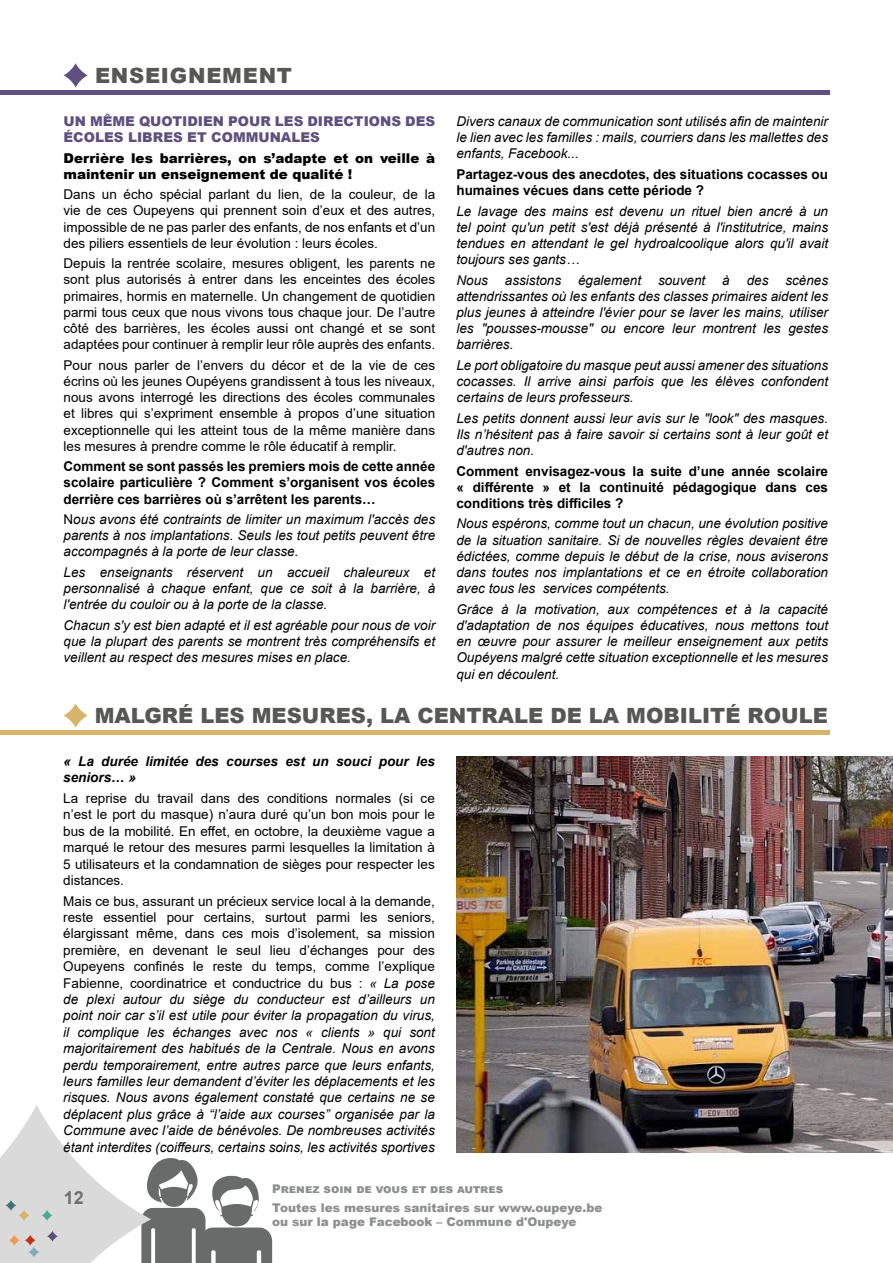
<style>
.page{position:relative;width:893px;height:1263px;background:#fff}
.page>*{position:absolute;margin:0;border:0;box-sizing:border-box;transform-origin:0 0}
.t1{font:900 21px "Arial";color:#575756}
.t2{font:900 21px "Arial";letter-spacing:.035em;color:#575756}
.t3{font:700 18px "Arial";color:#706f6f}
.t4{font:italic 13.5px/16.2px "Arial";color:#000;text-align:justify}
.t5{font:13.5px/16.2px "Arial";color:#000;text-align:justify}
.t6{font:700 13.5px/16.2px "Arial";color:#000;text-align:justify}
.t7{font:900 13.5px/16.2px "Arial";color:#000}
.t8{font:900 13.5px/16.2px "Arial";color:#5f507f}
.t9{font:italic 700 13.5px/16.4px "Arial";color:#000}
.t10{font:900 12px/18.6px "Arial";color:#8d8f8f}
.s1{font-style:normal}
</style>
<div class="page">
<svg style="left:0;top:1105px;width:272px;height:158px"></svg>
<svg style="left:6px;top:1200px;width:10px;height:11px"></svg>
<svg style="left:19px;top:1210px;width:10px;height:11px"></svg>
<svg style="left:42px;top:1210px;width:10px;height:11px"></svg>
<svg style="left:47px;top:1231px;width:11px;height:10px"></svg>
<svg style="left:25px;top:1235px;width:11px;height:10px"></svg>
<svg style="left:29px;top:1247px;width:10px;height:10px"></svg>
<svg style="left:9px;top:1235px;width:11px;height:10px"></svg>
<svg style="left:64px;top:703px;width:24px;height:24px"></svg>
<div style="left:0;top:730px;width:829px;height:5px;background:#d7b46a"></div>
<svg style="left:64px;top:63px;width:24px;height:24px"></svg>
<hr style="left:0;top:90px;width:829px;height:4px;background:#5f507f">
<img style="left:457px;top:756px;width:436px;height:396px">
<h1 class="t2" style="left:95px;top:60px;width:199px">ENSEIGNEMENT</h1>
<p class="t8" style="left:64px;top:113px;width:373px">UN MÊME QUOTIDIEN POUR LES DIRECTIONS DES<br>ÉCOLES LIBRES ET COMMUNALES</p>
<p class="t7" style="left:64px;top:149px;width:373px">Derrière les barrières, on s’adapte et on veille à maintenir un enseignement de qualité !</p>
<p class="t5" style="left:64px;top:186px;width:373px">Dans un écho spécial parlant du lien, de la couleur, de la vie de ces Oupeyens qui prennent soin d’eux et des autres, impossible de ne pas parler des enfants, de nos enfants et d’un des piliers essentiels de leur évolution : leurs écoles.</p>
<p class="t5" style="left:64px;top:255px;width:373px">Depuis la rentrée scolaire, mesures obligent, les parents ne sont plus autorisés à entrer dans les enceintes des écoles primaires, hormis en maternelle. Un changement de quotidien parmi tous ceux que nous vivons tous chaque jour. De l’autre côté des barrières, les écoles aussi ont changé et se sont adaptées pour continuer à remplir leur rôle auprès des enfants.</p>
<p class="t5" style="left:64px;top:357px;width:373px">Pour nous parler de l’envers du décor et de la vie de ces écrins où les jeunes Oupéyens grandissent à tous les niveaux, nous avons interrogé les directions des écoles communales et libres qui s’expriment ensemble à propos d’une situation exceptionnelle qui les atteint tous de la même manière dans les mesures à prendre comme le rôle éducatif à remplir.</p>
<p class="t6" style="left:64px;top:458px;width:373px">Comment se sont passés les premiers mois de cette année scolaire particulière ? Comment s’organisent vos écoles derrière ces barrières où s’arrêtent les parents…</p>
<p class="t4" style="left:64px;top:511px;width:373px"><span class="s1">N</span>ous avons été contraints de limiter un maximum l'accès des parents à nos implantations. Seuls les tout petits peuvent être accompagnés à la porte de leur classe.</p>
<p class="t4" style="left:64px;top:564px;width:373px">Les enseignants réservent un accueil chaleureux et personnalisé à chaque enfant, que ce soit à la barrière, à l'entrée du couloir ou à la porte de la classe.</p>
<p class="t4" style="left:64px;top:617px;width:373px">Chacun s'y est bien adapté et il est agréable pour nous de voir que la plupart des parents se montrent très compréhensifs et veillent au respect des mesures mises en place.</p>
<p class="t4" style="left:456px;top:113px;width:373px">Divers canaux de communication sont utilisés afin de maintenir le lien avec les familles : mails, courriers dans les mallettes des enfants, Facebook...</p>
<p class="t6" style="left:456px;top:166px;width:373px">Partagez-vous des anecdotes, des situations cocasses ou humaines vécues dans cette période ?</p>
<p class="t4" style="left:456px;top:203px;width:373px">Le lavage des mains est devenu un rituel bien ancré à un tel point qu'un petit s'est déjà présenté à l'institutrice, mains tendues en attendant le gel hydroalcoolique alors qu'il avait toujours ses gants…</p>
<p class="t4" style="left:456px;top:272px;width:33px">Nous</p>
<p class="t4" style="left:505px;top:272px;width:58px">assistons</p>
<p class="t4" style="left:578px;top:272px;width:65px">également</p>
<p class="t4" style="left:658px;top:272px;width:49px">souvent</p>
<p class="t4" style="left:722px;top:272px;width:9px">à</p>
<p class="t4" style="left:747px;top:272px;width:23px">des</p>
<p class="t4" style="left:456px;top:272px;width:373px;text-indent:329px">scènes attendrissantes où les enfants des classes primaires aident les plus jeunes à atteindre l'évier pour se laver les mains, utiliser les "pousses-mousse" ou encore leur montrent les gestes barrières.</p>
<p class="t4" style="left:456px;top:357px;width:373px">Le port obligatoire du masque peut aussi amener des situations cocasses. Il arrive ainsi parfois que les élèves confondent certains de leurs professeurs.</p>
<p class="t4" style="left:456px;top:410px;width:373px">Les petits donnent aussi leur avis sur le "look" des masques.<br>Ils n’hésitent pas à faire savoir si certains sont à leur goût et d'autres non.</p>
<p class="t6" style="left:456px;top:463px;width:373px">Comment envisagez-vous la suite d’une année scolaire « différente » et la continuité pédagogique dans ces conditions très difficiles ?</p>
<p class="t4" style="left:456px;top:516px;width:373px">Nous espérons, comme tout un chacun, une évolution positive de la situation sanitaire. Si de nouvelles règles devaient être édictées, comme depuis le début de la crise, nous aviserons dans toutes nos implantations et ce en étroite collaboration avec tous les services compétents.</p>
<p class="t4" style="left:456px;top:601px;width:373px">Grâce à la motivation, aux compétences et à la capacité d'adaptation de nos équipes éducatives, nous mettons tout en œuvre pour assurer le meilleur enseignement aux petits Oupéyens malgré cette situation exceptionnelle et les mesures qui en découlent.</p>
<h1 class="t1" style="left:95px;top:700px;width:735px">MALGRÉ LES MESURES, LA CENTRALE DE LA MOBILITÉ ROULE</h1>
<p class="t9" style="left:63px;top:753px;width:373px">« La durée limitée des courses est un souci pour les seniors… »</p>
<p class="t5" style="left:63px;top:790px;width:373px">La reprise du travail dans des conditions normales (si ce n’est le port du masque) n’aura duré qu’un bon mois pour le bus de la mobilité. En effet, en octobre, la deuxième vague a marqué le retour des mesures parmi lesquelles la limitation à 5 utilisateurs et la condamnation de sièges pour respecter les distances.</p>
<p class="t4" style="left:63px;top:893px;width:373px"><span class="s1">Mais ce bus, assurant un précieux service local à la demande, reste essentiel pour certains, surtout parmi les seniors, élargissant même, dans ces mois d’isolement, sa mission première, en devenant le seul lieu d’échanges pour des Oupeyens confinés le reste du temps, comme l’explique Fabienne, coordinatrice et conductrice du bus :</span> « La pose de plexi autour du siège du conducteur est d’ailleurs un point noir car s’il est utile pour éviter la propagation du virus, il complique les échanges avec nos « clients » qui sont majoritairement des habitués de la Centrale. Nous en avons perdu temporairement, entre autres parce que leurs enfants, leurs familles leur demandent d’éviter les déplacements et les risques. Nous avons également constaté que certains ne se déplacent plus grâce à “l’aide aux courses” organisée par la Commune avec l’aide de bénévoles. De nombreuses activités étant interdites (coiffeurs, certains soins, les activités sportives</p>
<h2 class="t3" style="left:64px;top:1185px;width:22px">12</h2>
<p class="t10" style="left:272px;top:1179px;width:332px">Prenez soin de vous et des autres<br>Toutes les mesures sanitaires sur www.oupeye.be</p>
<p class="t10" style="left:272px;top:1212px;width:306px">ou sur la page Facebook – Commune d'Oupeye</p>
</div>
